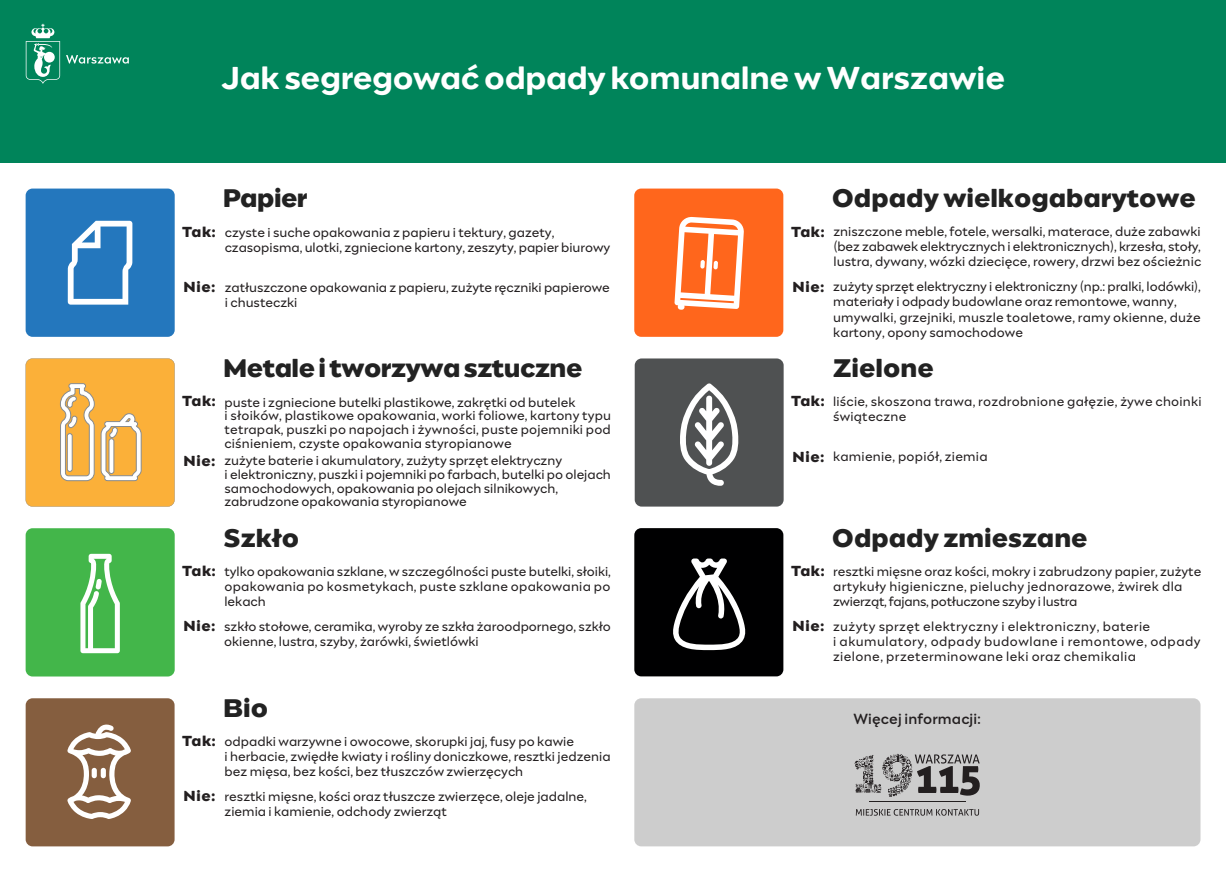
<style>
.page{position:relative;width:1226px;height:872px;background:#fff}
.page>*{position:absolute;margin:0;border:0;box-sizing:border-box;transform-origin:0 0}
.t1{font:700 31.38px "Engram Warsaw";letter-spacing:-.015em;color:#fff}
.t2{font:900 25.25px "Engram Warsaw";color:#222}
.t3{font:900 25.25px "Engram Warsaw";letter-spacing:-.02em;color:#222}
.t4{font:500 14.62px "Engram Warsaw";letter-spacing:.01em;color:#231f20}
.t5{font:900 14.38px "Engram Warsaw";letter-spacing:.045em;color:#231f20}
.t6{font:13.25px/15px "Engram Warsaw";color:#231f20}
.t7{font:13.25px/15px "Engram Warsaw";letter-spacing:.03em;color:#231f20}
.t8{font:13.25px/15px "Engram Warsaw";letter-spacing:.02em;color:#231f20}
</style>
<div class="page">
<div style="left:26px;top:528px;width:149px;height:148px;background:#43b64a;border-radius:7px"></div>
<svg style="left:80px;top:554px;width:40px;height:99px"></svg>
<div style="left:26px;top:698px;width:149px;height:148px;background:#855e3f;border-radius:7px"></div>
<div style="left:634px;top:698px;width:567px;height:148px;background:#cdcdcd;border-radius:7px"></div>
<svg style="left:67px;top:724px;width:64px;height:95px"></svg>
<div style="left:92px;top:768px;width:5px;height:10px;background:#fff;border-radius:3px"></div>
<div style="left:101px;top:768px;width:5px;height:10px;background:#fff;border-radius:3px"></div>
<svg style="left:26px;top:358px;width:149px;height:148px;background:#f5b550"></svg>
<svg style="left:854px;top:753px;width:126px;height:43px"></svg>
<svg style="left:856px;top:809px;width:123px;height:6px"></svg>
<hr style="left:869px;top:801px;width:96px;height:1px;background:#231f20">
<div style="left:635px;top:358px;width:149px;height:148px;background:#4f5152;border-radius:7px"></div>
<svg style="left:680px;top:383px;width:59px;height:103px"></svg>
<div style="left:634px;top:188px;width:149px;height:149px;background:#ff661c;border-radius:7px"></div>
<svg style="left:674px;top:217px;width:70px;height:93px"></svg>
<div style="left:634px;top:528px;width:149px;height:148px;background:#000001;border-radius:7px"></div>
<svg style="left:673px;top:558px;width:73px;height:92px"></svg>
<div style="left:26px;top:188px;width:149px;height:149px;background:#2477bd;border-radius:7px"></div>
<svg style="left:68px;top:221px;width:64px;height:84px"></svg>
<div style="left:0;top:0;width:1226px;height:162px;background:#00845a"></div>
<svg style="left:26px;top:24px;width:34px;height:60px"></svg>
<svg style="left:66px;top:55px;width:63px;height:9px"></svg>
<h1 class="t1" style="left:222px;top:57px;width:785px">Jak segregować odpady komunalne w Warszawie</h1>
<h2 class="t2" style="left:223px;top:181px;width:86px">Papier</h2>
<h2 class="t2" style="left:832px;top:181px;width:366px">Odpady wielkogabarytowe</h2>
<p class="t5" style="left:182px;top:222px;width:35px">Tak:</p>
<p class="t6" style="left:225px;top:224px;width:387px">czyste i suche opakowania z papieru i tektury, gazety, czasopisma, ulotki, zgniecione kartony, zeszyty, papier biurowy</p>
<p class="t5" style="left:791px;top:222px;width:35px">Tak:</p>
<p class="t6" style="left:833px;top:224px;width:369px;text-align:justify">zniszczone meble, fotele, wersalki, materace, duże zabawki (bez zabawek elektrycznych i elektronicznych), krzesła, stoły, lustra, dywany, wózki dziecięce, rowery, drzwi bez ościeżnic</p>
<p class="t5" style="left:184px;top:277px;width:33px">Nie:</p>
<p class="t6" style="left:225px;top:279px;width:387px">zatłuszczone opakowania z papieru, zużyte ręczniki papierowe i chusteczki</p>
<p class="t5" style="left:793px;top:277px;width:33px">Nie:</p>
<p class="t6" style="left:833px;top:279px;width:369px">zużyty sprzęt elektryczny i elektroniczny (np.: pralki, lodówki), materiały i odpady budowlane oraz remontowe, wanny, umywalki, grzejniki, muszle toaletowe, ramy okienne, duże kartony, opony samochodowe</p>
<h2 class="t3" style="left:223px;top:351px;width:361px">Metale i tworzywa sztuczne</h2>
<h2 class="t2" style="left:833px;top:351px;width:102px">Zielone</h2>
<p class="t5" style="left:182px;top:391px;width:35px">Tak:</p>
<p class="t5" style="left:184px;top:451px;width:33px">Nie:</p>
<p class="t6" style="left:225px;top:395px;width:388px;line-height:13.8px">puste i zgniecione butelki plastikowe, zakrętki od butelek<br>i słoików, plastikowe opakowania, worki foliowe, kartony typu tetrapak, puszki po napojach i żywności, puste pojemniki pod ciśnieniem, czyste opakowania styropianowe</p>
<p class="t6" style="left:225px;top:453px;width:388px;line-height:13.8px">zużyte baterie i akumulatory, zużyty sprzęt elektryczny<br>i elektroniczny, puszki i pojemniki po farbach, butelki po olejach samochodowych, opakowania po olejach silnikowych, zabrudzone opakowania styropianowe</p>
<p class="t5" style="left:791px;top:391px;width:35px">Tak:</p>
<p class="t5" style="left:793px;top:446px;width:33px">Nie:</p>
<p class="t8" style="left:833px;top:394px;width:370px">liście, skoszona trawa, rozdrobnione gałęzie, żywe choinki świąteczne</p>
<p class="t8" style="left:833px;top:449px;width:156px">kamienie, popiół, ziemia</p>
<h2 class="t2" style="left:223px;top:521px;width:77px">Szkło</h2>
<h2 class="t2" style="left:832px;top:521px;width:257px">Odpady zmieszane</h2>
<p class="t5" style="left:182px;top:561px;width:35px">Tak:</p>
<p class="t6" style="left:224px;top:564px;width:388px;text-align:justify">tylko opakowania szklane, w szczególności puste butelki, słoiki, opakowania po kosmetykach, puste szklane opakowania po lekach</p>
<p class="t5" style="left:791px;top:561px;width:35px">Tak:</p>
<p class="t6" style="left:833px;top:564px;width:370px">resztki mięsne oraz kości, mokry i zabrudzony papier, zużyte artykuły higieniczne, pieluchy jednorazowe, żwirek dla zwierząt, fajans, potłuczone szyby i lustra</p>
<p class="t5" style="left:184px;top:616px;width:33px">Nie:</p>
<p class="t6" style="left:224px;top:619px;width:388px">szkło stołowe, ceramika, wyroby ze szkła żaroodpornego, szkło okienne, lustra, szyby, żarówki, świetlówki</p>
<p class="t5" style="left:793px;top:616px;width:33px">Nie:</p>
<p class="t7" style="left:833px;top:618px;width:369px">zużyty sprzęt elektryczny i elektroniczny, baterie<br>i akumulatory, odpady budowlane i remontowe, odpady zielone, przeterminowane leki oraz chemikalia</p>
<h2 class="t2" style="left:223px;top:690px;width:47px">Bio</h2>
<p class="t4" style="left:853px;top:709px;width:129px">Więcej informacji:</p>
<p class="t5" style="left:182px;top:731px;width:35px">Tak:</p>
<p class="t5" style="left:184px;top:786px;width:33px">Nie:</p>
<p class="t6" style="left:225px;top:734px;width:388px">odpadki warzywne i owocowe, skorupki jaj, fusy po kawie<br>i herbacie, zwiędłe kwiaty i rośliny doniczkowe, resztki jedzenia bez mięsa, bez kości, bez tłuszczów zwierzęcych</p>
<p class="t6" style="left:225px;top:789px;width:364px">resztki mięsne, kości oraz tłuszcze zwierzęce, oleje jadalne, ziemia i kamienie, odchody zwierząt</p>
</div>
